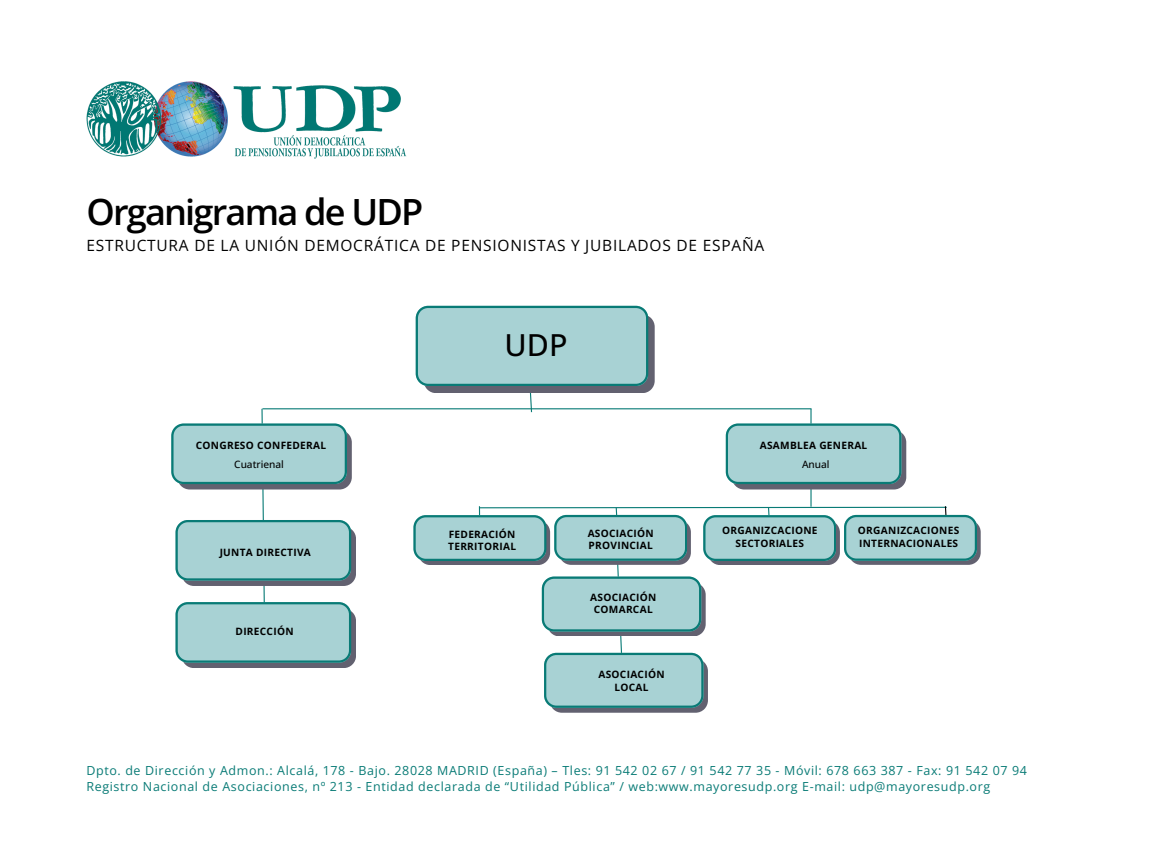
<style>
.page{position:relative;width:1152px;height:864px;background:#fff}
.page>*{position:absolute;margin:0;border:0;box-sizing:border-box;transform-origin:0 0}
.t1{font:600 36.15px "Open Sans";letter-spacing:-.05em;color:#000}
.t2{font:500 30.3px "Open Sans";color:#000}
.t3{font:15.45px "Open Sans";letter-spacing:.05em;color:#000}
.t4{font:12.45px/15.6px "Open Sans";letter-spacing:.05em;color:#097b76}
.t5{font:700 10.05px/12.6px "Open Sans";letter-spacing:.03em;color:#000}
.t6{font:500 10.05px "Open Sans";color:#000}
</style>
<div class="page">
<img style="left:86px;top:81px;width:321px;height:78px">
<svg style="left:416px;top:306px;width:239px;height:107px"></svg>
<hr style="left:810px;top:409px;width:2px;height:98px;background:#097b76">
<hr style="left:262px;top:408px;width:549px;height:1px;background:#097b76">
<div style="left:732px;top:430px;width:174px;height:60px;background:#626170;border-radius:12px"></div>
<svg style="left:726px;top:424px;width:175px;height:60px;background:#9bcacc"></svg>
<svg style="left:182px;top:527px;width:174px;height:59px"></svg>
<div style="left:182px;top:609px;width:174px;height:59px;background:#626170;border-radius:12px"></div>
<svg style="left:171px;top:408px;width:180px;height:255px"></svg>
<div style="left:849px;top:520px;width:132px;height:45px;background:#626170;border-radius:12px"></div>
<svg style="left:413px;top:505px;width:564px;height:208px"></svg>
<p class="t1" style="left:86px;top:187px;width:338px">Organigrama de UDP</p>
<h1 class="t3" style="left:86px;top:235px;width:679px">ESTRUCTURA DE LA UNIÓN DEMOCRÁTICA DE PENSIONISTAS Y JUBILADOS DE ESPAÑA</h1>
<p class="t5" style="left:196px;top:439px;width:132px">CONGRESO CONFEDERAL</p>
<p class="t6" style="left:234px;top:457px;width:51px">Cuatrienal</p>
<p class="t5" style="left:220px;top:546px;width:93px">JUNTA DIRECTIVA</p>
<p class="t5" style="left:236px;top:625px;width:60px">DIRECCIÓN</p>
<h2 class="t2" style="left:505px;top:324px;width:64px">UDP</h2>
<p class="t5" style="left:760px;top:439px;width:109px">ASAMBLEA GENERAL</p>
<p class="t6" style="left:802px;top:457px;width:29px">Anual</p>
<p class="t5" style="left:448px;top:528px;width:69px">FEDERACIÓN<br>TERRITORIAL</p>
<p class="t5" style="left:722px;top:524px;width:97px">ORGANIZCACIONE</p>
<p class="t5" style="left:588px;top:526px;width:68px">ASOCIACIÓN<br>PROVINCIAL</p>
<p class="t5" style="left:736px;top:537px;width:70px">SECTORIALES</p>
<p class="t5" style="left:590px;top:591px;width:68px">ASOCIACIÓN</p>
<p class="t5" style="left:594px;top:603px;width:60px">COMARCAL</p>
<h5 class="t5" style="left:598px;top:668px;width:68px;text-align:center">ASOCIACIÓN<br>LOCAL</h5>
<p class="t5" style="left:858px;top:524px;width:103px">ORGANIZCACIONES</p>
<p class="t5" style="left:859px;top:537px;width:101px">INTERNACIONALES</p>
<h3 class="t4" style="left:86px;top:763px;width:942px">Dpto. de Dirección y Admon.: Alcalá, 178 - Bajo. 28028 MADRID (España) – Tles: 91 542 02 67 / 91 542 77 35 - Móvil: 678 663 387 - Fax: 91 542 07 94<br>Registro Nacional de Asociaciones, nº 213 - Entidad declarada de “Utilidad Pública” / web:www.mayoresudp.org E-mail: udp@mayoresudp.org</h3>
</div>
